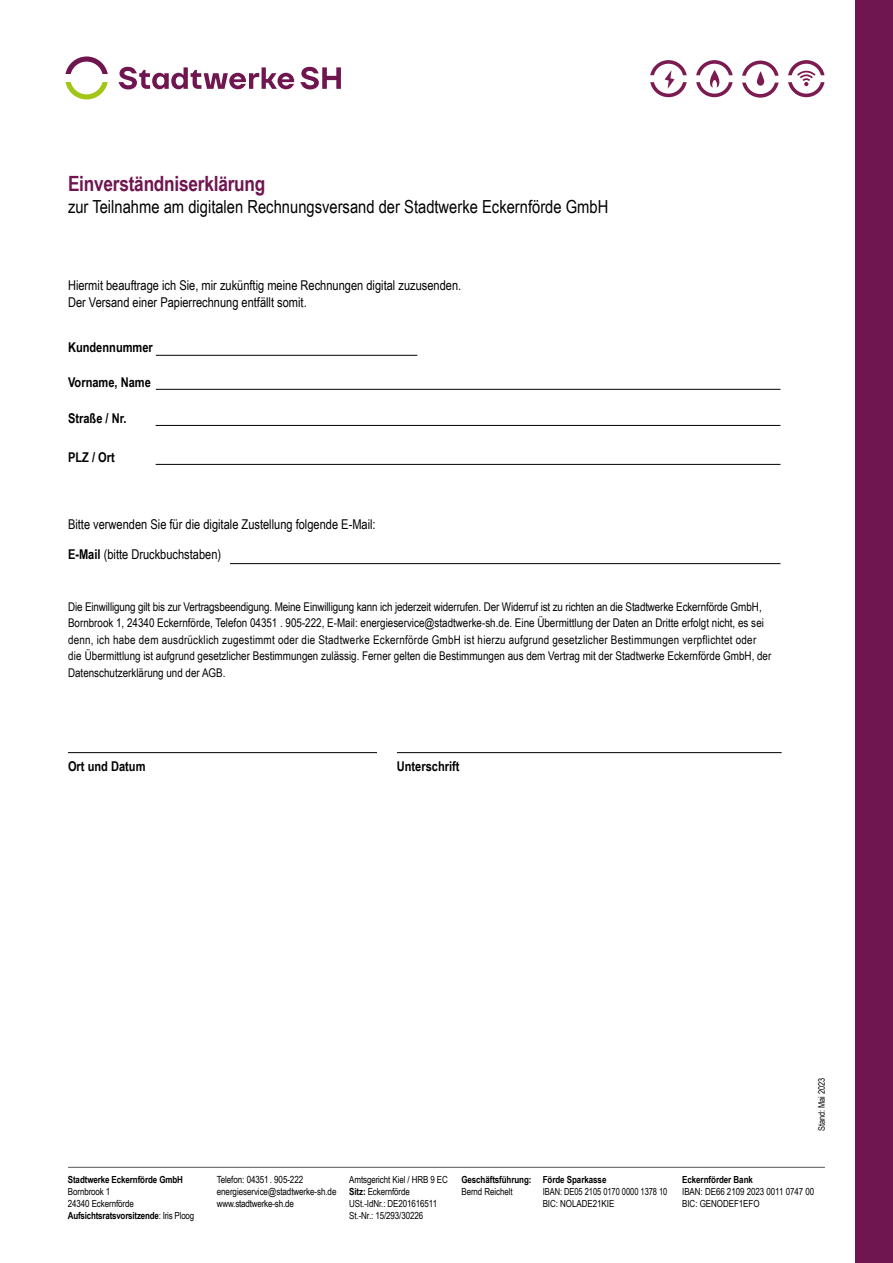
<style>
.page{position:relative;width:893px;height:1263px;background:#fff}
.page>*{position:absolute;margin:0;border:0;box-sizing:border-box;transform-origin:0 0}
.t1{font:700 21px "Arial Narrow";letter-spacing:-.01em;color:#6f1550}
.t2{font:18px "Arial Narrow";color:#000}
.t3{font:13.5px/16.5px "Arial Narrow";color:#000}
.t4{font:700 13.5px "Arial Narrow";color:#000}
.t5{font:12px/16.5px "Arial Narrow";color:#000}
.t6{font:9.9px/12.1px "Arial Narrow";letter-spacing:-.01em;color:#000}
.t7{font:9.75px/12px "Arial Narrow";letter-spacing:-.01em;color:#000}
.t8{font:700 9.75px "Arial Narrow";letter-spacing:-.01em;color:#000}
.t9{font:9.75px/12px "Arial Narrow";letter-spacing:-.01em;color:#000;scale:.94 1}
.t10{font:9px "Arial Narrow";color:#000}
.s1{font-weight:700}
</style>
<div class="page">
<div style="left:855px;top:0;width:38px;height:1263px;background:#6f1550"></div>
<hr style="left:68px;top:1167px;width:757px;height:1px;background:#575756">
<svg style="left:650px;top:60px;width:37px;height:37px"></svg>
<svg style="left:696px;top:60px;width:37px;height:37px"></svg>
<svg style="left:788px;top:60px;width:36px;height:37px"></svg>
<svg style="left:742px;top:61px;width:37px;height:37px"></svg>
<svg style="left:300px;top:67px;width:41px;height:22px"></svg>
<svg style="left:119px;top:67px;width:175px;height:22px"></svg>
<svg style="left:65px;top:56px;width:43px;height:18px"></svg>
<svg style="left:66px;top:82px;width:42px;height:17px"></svg>
<hr style="left:156px;top:355px;width:261px;height:1px;background:#000">
<hr style="left:156px;top:389px;width:624px;height:1px;background:#000">
<hr style="left:230px;top:563px;width:550px;height:1px;background:#000">
<hr style="left:68px;top:752px;width:309px;height:1px;background:#000">
<hr style="left:397px;top:752px;width:385px;height:1px;background:#000">
<hr style="left:156px;top:425px;width:624px;height:1px;background:#000">
<hr style="left:156px;top:464px;width:624px;height:1px;background:#000">
<h1 class="t1" style="left:68px;top:167px;width:199px">Einverständniserklärung</h1>
<h2 class="t2" style="left:68px;top:193px;width:542px">zur Teilnahme am digitalen Rechnungsversand der Stadtwerke Eckernförde GmbH</h2>
<p class="t3" style="left:68px;top:277px;width:395px">Hiermit beauftrage ich Sie, mir zukünftig meine Rechnungen digital zuzusenden.<br>Der Versand einer Papierrechnung entfällt somit.</p>
<p class="t4" style="left:68px;top:337px;width:86px">Kundennummer</p>
<p class="t4" style="left:68px;top:372px;width:84px">Vorname, Name</p>
<p class="t4" style="left:68px;top:408px;width:60px">Straße / Nr.</p>
<p class="t4" style="left:68px;top:447px;width:48px">PLZ / Ort</p>
<p class="t3" style="left:68px;top:515px;width:309px">Bitte verwenden Sie für die digitale Zustellung folgende E-Mail:</p>
<p class="t3" style="left:68px;top:545px;width:155px"><span class="s1">E-Mail</span> (bitte Druckbuchstaben)</p>
<p class="t5" style="left:68px;top:598px;width:705px">Die Einwilligung gilt bis zur Vertragsbeendigung. Meine Einwilligung kann ich jederzeit widerrufen. Der Widerruf ist zu richten an die Stadtwerke Eckernförde GmbH, Bornbrook 1, 24340 Eckernförde, Telefon 04351 . 905-222, E-Mail: energieservice@stadtwerke-sh.de. Eine Übermittlung der Daten an Dritte erfolgt nicht, es sei denn, ich habe dem ausdrücklich zugestimmt oder die Stadtwerke Eckernförde GmbH ist hierzu aufgrund gesetzlicher Bestimmungen verpflichtet oder die Übermittlung ist aufgrund gesetzlicher Bestimmungen zulässig. Ferner gelten die Bestimmungen aus dem Vertrag mit der Stadtwerke Eckernförde GmbH, der Datenschutzerklärung und der AGB.</p>
<p class="t4" style="left:68px;top:756px;width:79px">Ort und Datum</p>
<p class="t4" style="left:397px;top:756px;width:64px">Unterschrift</p>
<p class="t10" style="left:815px;top:1131px;width:55px;rotate:-90deg">Stand: Mai 2023</p>
<p class="t8" style="left:68px;top:1172px;width:117px">Stadtwerke Eckernförde GmbH</p>
<p class="t7" style="left:68px;top:1185px;width:128px">Bornbrook 1<br>24340 Eckernförde<br><span class="s1">Aufsichtsratsvorsitzende</span>: Iris Ploog</p>
<p class="t6" style="left:217px;top:1173px;width:121px">Telefon: 04351. 905-222 energieservice@stadtwerke-sh.de www.stadtwerke-sh.de</p>
<p class="t7" style="left:349px;top:1173px;width:100px">Amtsgericht Kiel / HRB 9 EC<br><span class="s1">Sitz:</span> Eckernförde<br>USt.-IdNr.: DE201616511<br>St.-Nr.: 15/293/30226</p>
<p class="t8" style="left:461px;top:1172px;width:71px">Geschäftsführung:</p>
<p class="t7" style="left:461px;top:1185px;width:53px">Bernd Reichelt</p>
<p class="t8" style="left:543px;top:1172px;width:65px">Förde Sparkasse</p>
<p class="t9" style="left:543px;top:1185px;width:134px">IBAN: DE05 2105 0170 0000 1378 10<br>BIC: NOLADE21KIE</p>
<p class="t8" style="left:682px;top:1172px;width:72px">Eckernförder Bank</p>
<p class="t7" style="left:682px;top:1185px;width:134px">IBAN: DE66 2109 2023 0011 0747 00<br>BIC: GENODEF1EFO</p>
</div>
